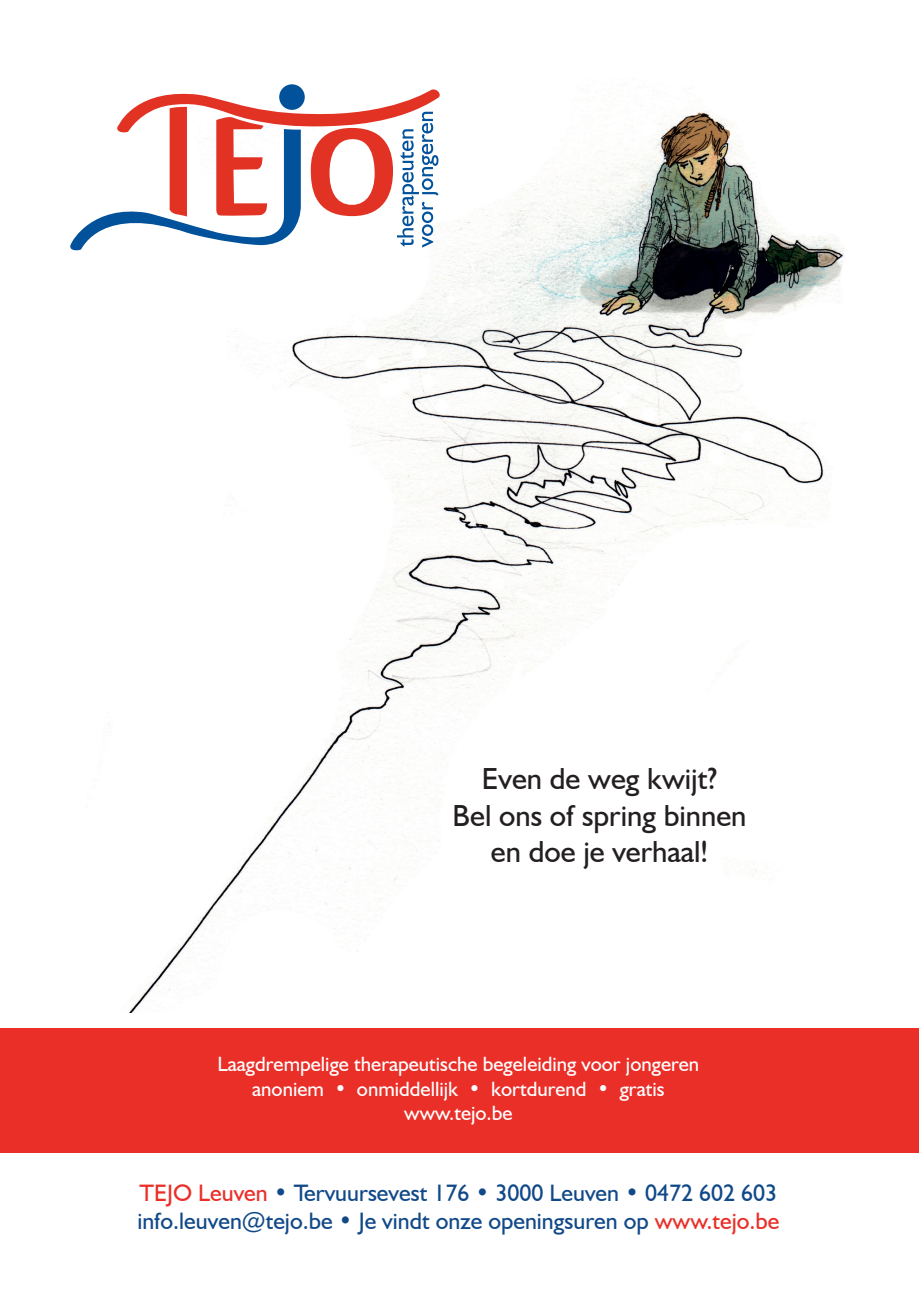
<style>
.page{position:relative;width:919px;height:1289px;background:#fff}
.page>*{position:absolute;margin:0;border:0;box-sizing:border-box;transform-origin:0 0}
.t1{font:30.45px/36.6px "Humanist 521 BT";color:#231f20;text-align:center}
.t2{font:23.85px/28.5px "Humanist 521 BT";color:#114988}
.t3{font:20.7px/24.8px "Humanist 521 BT";color:#fff;text-align:center}
.s1{color:#ea2f29}
</style>
<div class="page">
<img style="left:74px;top:85px;width:770px;height:927px">
<div style="left:0;top:1028px;width:918px;height:124px;background:#ea2f29"></div>
<svg style="left:279px;top:84px;width:26px;height:26px"></svg>
<svg style="left:70px;top:88px;width:369px;height:162px"></svg>
<p class="t1" style="left:452px;top:760px;width:295px">Even de weg kwijt?<br>Bel ons of spring binnen en doe je verhaal!</p>
<p class="t3" style="left:217px;top:1050px;width:483px">Laagdrempelige therapeutische begeleiding voor jongeren anoniem • onmiddellijk • kortdurend • gratis www.tejo.be</p>
<p class="t2" style="left:137px;top:1177px;width:643px"><span class="s1">TEJO Leuven</span> • Tervuursevest 176 • 3000 Leuven • 0472 602 603 info.leuven@tejo.be • Je vindt onze openingsuren op <span class="s1">www.tejo.be</span></p>
</div>
